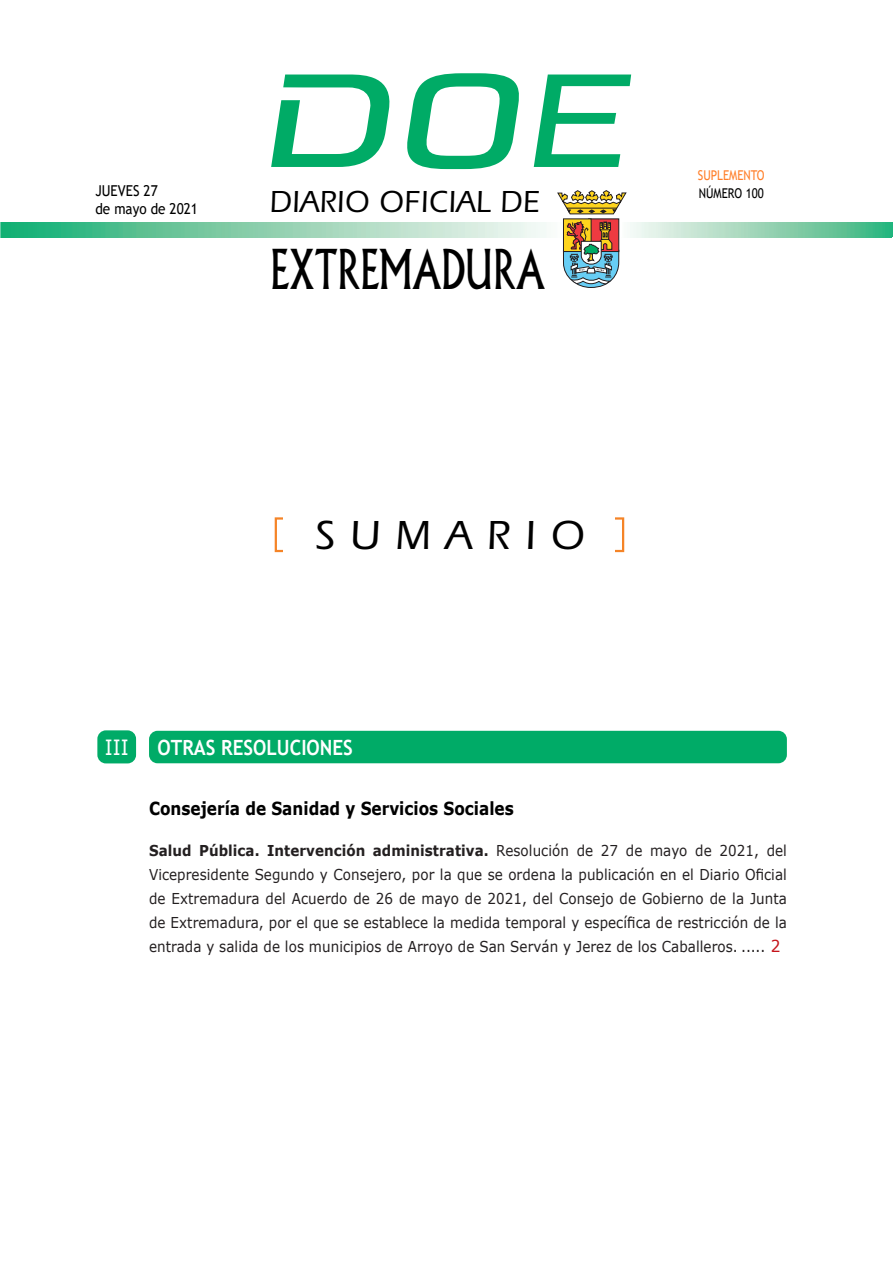
<style>
.page{position:relative;width:893px;height:1263px;background:#fff}
.page>*{position:absolute;margin:0;border:0;box-sizing:border-box;transform-origin:0 0}
.t1{font:53.7px "Albertus";color:#000;scale:.69 1}
.t2{font:500 42px "ITC Eras Std";letter-spacing:.36em;color:#000}
.t3{font:500 31.5px "ITC Eras Std";letter-spacing:.02em;color:#000;scale:.96 1}
.SUM_OTRAS_RESOLUCION{font:700 21px "Trebuchet MS";color:#fff;scale:.9 1}
.SUM_OTRAS_RESOLUCION-2{font:21px "Verdana";color:#fff;scale:.9 1}
.SUM_SUBSECCION{font:700 18px "Verdana";color:#000;scale:.85 1}
.CUERPO_DE_TEXTO{font:15px/24px "Verdana";letter-spacing:.005em;color:#231f20;text-align:justify;scale:.9 1}
.t4{font:15px/18px "Trebuchet MS";color:#000;scale:.9 1}
.t5{font:13.5px "Trebuchet MS";color:#ff7f2a;scale:.85 1}
.t6{font:13.5px "Trebuchet MS";color:#000;scale:.85 1}
.s1{font-weight:700}
.s2{font-size:16.5px;color:#c5141b}
</style>
<div class="page">
<svg style="left:0;top:222px;width:1px;height:15px"></svg>
<img style="left:1px;top:222px;width:545px;height:15px">
<svg style="left:892px;top:222px;width:1px;height:15px"></svg>
<img style="left:630px;top:222px;width:262px;height:15px">
<svg style="left:557px;top:190px;width:70px;height:98px"></svg>
<svg style="left:271px;top:75px;width:119px;height:92px"></svg>
<svg style="left:407px;top:73px;width:112px;height:96px"></svg>
<svg style="left:534px;top:75px;width:97px;height:92px"></svg>
<div style="left:275px;top:517px;width:349px;height:35px;border:2px solid #f58427"></div>
<div style="left:284px;top:513px;width:331px;height:43px;background:#fff"></div>
<div style="left:149px;top:731px;width:638px;height:32px;background:#00ab67;border-radius:9px"></div>
<div style="left:97px;top:730px;width:39px;height:33px;background:#00ab67;border-radius:9px"></div>
<p class="t4" style="left:95px;top:181px;width:115px">JUEVES 27<br>de mayo de 2021</p>
<h3 class="t3" style="left:269px;top:184px;width:283px">DIARIO OFICIAL DE</h3>
<h1 class="t1" style="left:271px;top:238px;width:399px">EXTREMADURA</h1>
<h2 class="t2" style="left:315px;top:512px;width:271px">SUMARIO</h2>
<p class="SUM_OTRAS_RESOLUCION-2" style="left:105px;top:733px;width:28px">III</p>
<p class="SUM_OTRAS_RESOLUCION" style="left:158px;top:734px;width:219px">OTRAS RESOLUCIONES</p>
<p class="t5" style="left:698px;top:167px;width:80px">SUPLEMENTO</p>
<p class="t6" style="left:699px;top:185px;width:78px">NÚMERO 100</p>
<p class="SUM_SUBSECCION" style="left:149px;top:795px;width:431px">Consejería de Sanidad y Servicios Sociales</p>
<p class="CUERPO_DE_TEXTO" style="left:149px;top:838px;width:710px"><span class="s1">Salud Pública. Intervención administrativa.</span> Resolución de 27 de mayo de 2021, del Vicepresidente Segundo y Consejero, por la que se ordena la publicación en el Diario Oficial de Extremadura del Acuerdo de 26 de mayo de 2021, del Consejo de Gobierno de la Junta de Extremadura, por el que se establece la medida temporal y específica de restricción de la entrada y salida de los municipios de Arroyo de San Serván y Jerez de los Caballeros. ..... <span class="s2">2</span></p>
</div>
